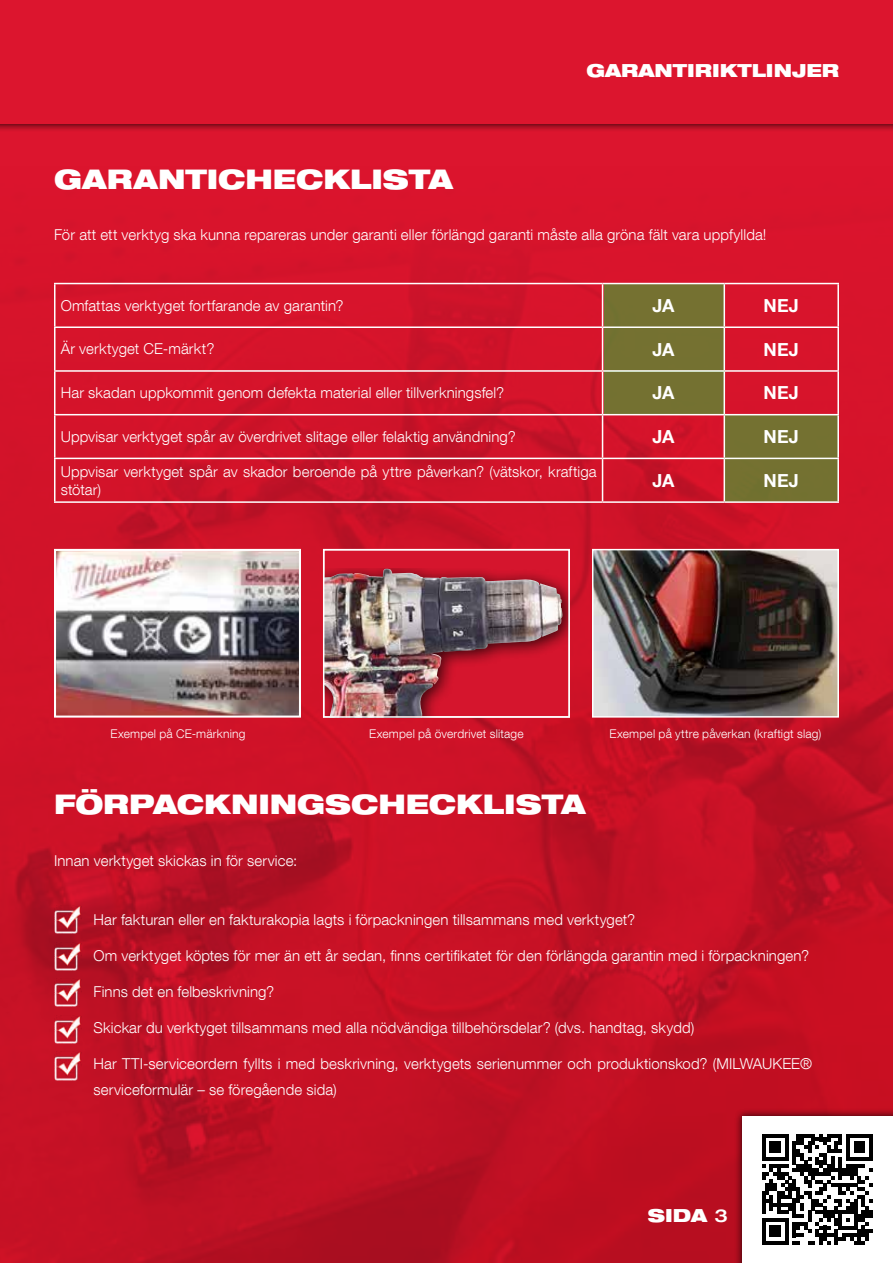
<style>
.page{position:relative;width:893px;height:1263px;background:#dc152e}
.page>*{position:absolute;margin:0;border:0;box-sizing:border-box;transform-origin:0 0}
.t1{font:900 expanded 27px "Helvetica Neue LT Com";letter-spacing:-.005em;color:#fff}
.t2{font:700 18px "Helvetica Neue LT Com";letter-spacing:.005em;color:#fff}
.t3{font:900 expanded 18px "Helvetica Neue LT Com";color:#fff}
.t4{font:300 15px/25.5px "Helvetica Neue LT Com";letter-spacing:.01em;color:#fff}
.t5{font:300 12px "Helvetica Neue LT Com";letter-spacing:.015em;color:#fff}
.s1{font-weight:500}
</style>
<div class="page">
<img style="left:0;top:240px;width:893px;height:1023px">
<div style="left:0;top:0;width:893px;height:132px;background:#000;opacity:.75"></div>
<div style="left:0;top:0;width:893px;height:124px;background:#dc152e"></div>
<div style="left:323px;top:549px;width:247px;height:169px;background:#d5152d"></div>
<img style="left:325px;top:569px;width:238px;height:147px">
<img style="left:55px;top:1052px;width:27px;height:28px">
<img style="left:55px;top:1015px;width:27px;height:28px">
<img style="left:55px;top:979px;width:27px;height:28px">
<img style="left:55px;top:942px;width:27px;height:28px">
<img style="left:55px;top:905px;width:27px;height:28px">
<img style="left:594px;top:551px;width:243px;height:165px">
<div style="left:592px;top:549px;width:247px;height:169px;border:1px solid #fff"></div>
<div style="left:323px;top:549px;width:247px;height:169px;border:1px solid #fff"></div>
<div style="left:604px;top:284px;width:121px;height:43px;background:#757131"></div>
<div style="left:604px;top:327px;width:121px;height:44px;background:#747131"></div>
<div style="left:604px;top:371px;width:121px;height:44px;background:#747131"></div>
<div style="left:725px;top:415px;width:113px;height:44px;background:#747131"></div>
<div style="left:725px;top:459px;width:113px;height:43px;background:#747131"></div>
<hr style="left:54px;top:283px;width:549px;height:1px;background:#fff">
<hr style="left:54px;top:284px;width:2px;height:42px;background:#fff">
<hr style="left:603px;top:283px;width:121px;height:1px;background:#fff">
<hr style="left:724px;top:283px;width:115px;height:1px;background:#fff">
<hr style="left:837px;top:284px;width:2px;height:42px;background:#fff">
<hr style="left:54px;top:326px;width:549px;height:2px;background:#fff">
<hr style="left:54px;top:328px;width:2px;height:42px;background:#fff">
<hr style="left:603px;top:326px;width:121px;height:2px;background:#fff">
<hr style="left:724px;top:326px;width:115px;height:2px;background:#fff">
<hr style="left:837px;top:328px;width:2px;height:42px;background:#fff">
<hr style="left:54px;top:370px;width:549px;height:2px;background:#fff">
<hr style="left:54px;top:372px;width:2px;height:42px;background:#fff">
<hr style="left:603px;top:370px;width:121px;height:2px;background:#fff">
<hr style="left:724px;top:370px;width:115px;height:2px;background:#fff">
<hr style="left:837px;top:372px;width:2px;height:42px;background:#fff">
<hr style="left:54px;top:414px;width:549px;height:1px;background:#fff">
<hr style="left:54px;top:415px;width:2px;height:43px;background:#fff">
<hr style="left:603px;top:414px;width:121px;height:1px;background:#fff">
<hr style="left:724px;top:414px;width:115px;height:1px;background:#fff">
<hr style="left:837px;top:415px;width:2px;height:43px;background:#fff">
<hr style="left:54px;top:458px;width:549px;height:1px;background:#fff">
<hr style="left:54px;top:459px;width:2px;height:42px;background:#fff">
<hr style="left:603px;top:458px;width:121px;height:1px;background:#fff">
<hr style="left:724px;top:458px;width:115px;height:1px;background:#fff">
<hr style="left:837px;top:459px;width:2px;height:42px;background:#fff">
<hr style="left:54px;top:501px;width:549px;height:2px;background:#fff">
<hr style="left:603px;top:501px;width:121px;height:2px;background:#fff">
<hr style="left:724px;top:501px;width:115px;height:2px;background:#fff">
<hr style="left:602px;top:284px;width:1px;height:42px;background:#fff">
<hr style="left:724px;top:284px;width:1px;height:42px;background:#fff">
<hr style="left:602px;top:328px;width:1px;height:42px;background:#fff">
<hr style="left:724px;top:328px;width:1px;height:42px;background:#fff">
<hr style="left:602px;top:372px;width:1px;height:42px;background:#fff">
<hr style="left:724px;top:372px;width:1px;height:42px;background:#fff">
<hr style="left:602px;top:415px;width:1px;height:43px;background:#fff">
<hr style="left:724px;top:415px;width:1px;height:43px;background:#fff">
<hr style="left:602px;top:459px;width:1px;height:42px;background:#fff">
<hr style="left:724px;top:459px;width:1px;height:42px;background:#fff">
<img style="left:57px;top:552px;width:241px;height:163px">
<div style="left:54px;top:549px;width:247px;height:169px;border:2px solid #fff"></div>
<div style="left:734px;top:1108px;width:159px;height:155px;background:#000;opacity:.75"></div>
<div style="left:742px;top:1116px;width:151px;height:147px;background:#fff"></div>
<svg style="left:762px;top:1134px;width:111px;height:111px"></svg>
<h1 class="t1" style="left:54px;top:162px;width:400px">GARANTICHECKLISTA</h1>
<p class="t3" style="left:586px;top:59px;width:254px">GARANTIRIKTLINJER</p>
<p class="t4" style="left:54px;top:222px;width:714px">För att ett verktyg ska kunna repareras under garanti eller förlängd garanti måste alla gröna fält vara uppfyllda!</p>
<p class="t4" style="left:61px;top:292px;width:284px">Omfattas verktyget fortfarande av garantin?</p>
<p class="t2" style="left:652px;top:294px;width:24px">JA</p>
<p class="t2" style="left:764px;top:294px;width:37px">NEJ</p>
<p class="t4" style="left:61px;top:336px;width:155px">Är verktyget CE-märkt?</p>
<p class="t2" style="left:652px;top:338px;width:24px">JA</p>
<p class="t2" style="left:764px;top:338px;width:37px">NEJ</p>
<p class="t4" style="left:61px;top:380px;width:445px">Har skadan uppkommit genom defekta material eller tillverkningsfel?</p>
<p class="t2" style="left:652px;top:381px;width:24px">JA</p>
<p class="t2" style="left:764px;top:381px;width:37px">NEJ</p>
<p class="t4" style="left:61px;top:423px;width:456px">Uppvisar verktyget spår av överdrivet slitage eller felaktig användning?</p>
<p class="t2" style="left:652px;top:425px;width:24px">JA</p>
<p class="t2" style="left:764px;top:425px;width:37px">NEJ</p>
<p class="t4" style="left:61px;top:462px;width:537px;line-height:18px">Uppvisar verktyget spår av skador beroende på yttre påverkan? (vätskor, kraftiga stötar)</p>
<p class="t2" style="left:652px;top:469px;width:24px">JA</p>
<p class="t2" style="left:764px;top:469px;width:37px">NEJ</p>
<p class="t5" style="left:110px;top:727px;width:137px">Exempel på CE-märkning</p>
<p class="t5" style="left:369px;top:727px;width:156px">Exempel på överdrivet slitage</p>
<p class="t5" style="left:610px;top:727px;width:213px">Exempel på yttre påverkan (kraftigt slag)</p>
<h1 class="t1" style="left:54px;top:787px;width:533px">FÖRPACKNINGSCHECKLISTA</h1>
<p class="t4" style="left:54px;top:848px;width:245px">Innan verktyget skickas in för service:</p>
<p class="t4" style="left:94px;top:906px;width:543px">Har fakturan eller en fakturakopia lagts i förpackningen tillsammans med verktyget?</p>
<p class="t4" style="left:94px;top:942px;width:717px">Om verktyget köptes för mer än ett år sedan, finns certifikatet för den förlängda garantin med i förpackningen?</p>
<p class="t4" style="left:94px;top:978px;width:182px">Finns det en felbeskrivning?</p>
<p class="t4" style="left:94px;top:1014px;width:602px">Skickar du verktyget tillsammans med alla nödvändiga tillbehörsdelar? (dvs. handtag, skydd)</p>
<p class="t4" style="left:94px;top:1050px;width:720px">Har TTI-serviceordern fyllts i med beskrivning, verktygets serienummer och produktionskod? (MILWAUKEE® serviceformulär – se föregående sida)</p>
<p class="t3" style="left:648px;top:1203px;width:81px">SIDA <span class="s1">3</span></p>
</div>
